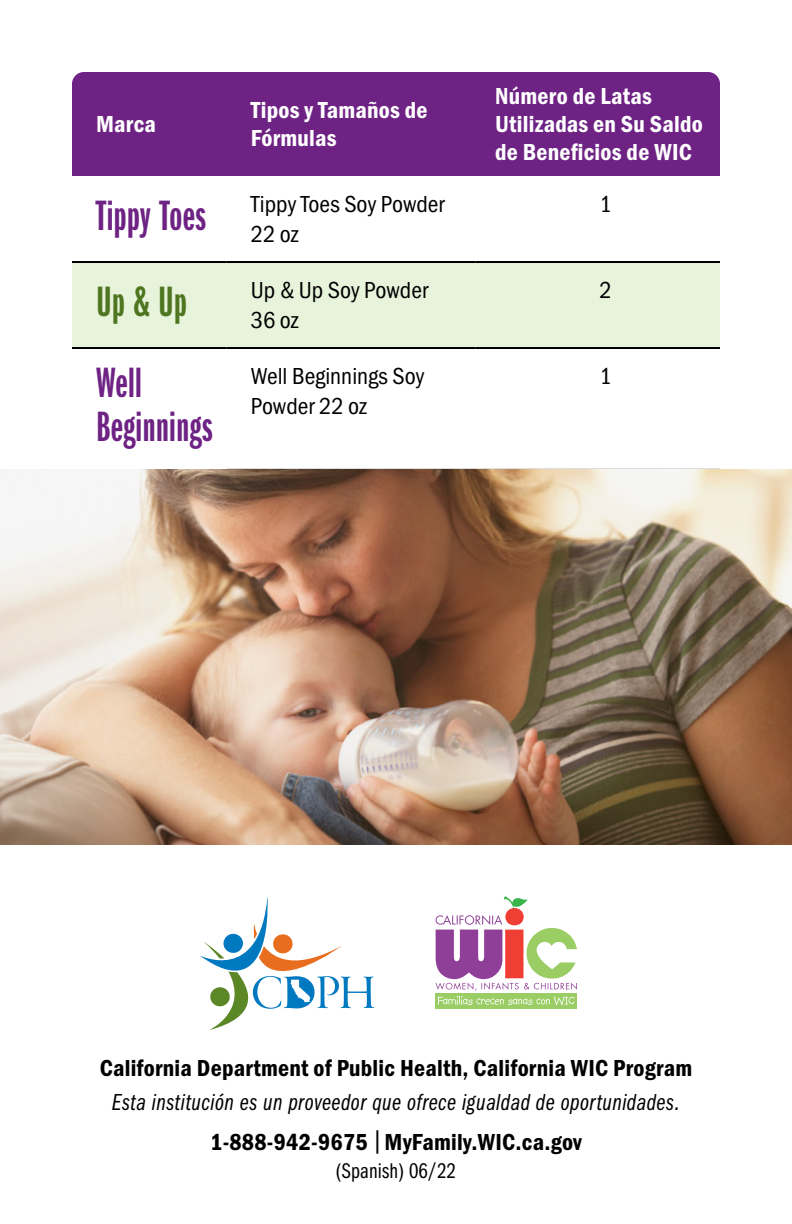
<style>
.page{position:relative;width:792px;height:1224px;background:#fff}
.page>*{position:absolute;margin:0;border:0;box-sizing:border-box;transform-origin:0 0}
.t1{font:44px/44px "Franklin Gothic URW Ext Com D Dem";letter-spacing:.01em;color:#6e2384}
.t2{font:44px "Franklin Gothic URW Ext Com D Dem";color:#4e7620}
.t3{font:24px "Franklin Gothic URW Con Dem";letter-spacing:.01em;color:#000}
.t4{font:24px/28px "Franklin Gothic URW Con Dem";letter-spacing:.01em;color:#fff}
.t5{font:24px/30px "Franklin Gothic URW Cond";color:#000}
.t6{font:24px "Franklin Gothic URW Com Boo Ita";letter-spacing:.02em;color:#000}
.t7{font:22px "Franklin Gothic URW Com Boo";letter-spacing:.01em;color:#000}
.s1{font-family:"Franklin Gothic URW Cond";font-size:28px}
</style>
<div class="page">
<div style="left:72px;top:72px;width:648px;height:104px;background:#6e2384"></div>
<div style="left:72px;top:263px;width:648px;height:84px;background:#e8f3dc"></div>
<hr style="left:227px;top:469px;width:248px;height:1px;background:#000">
<hr style="left:475px;top:469px;width:245px;height:1px;background:#000">
<hr style="left:72px;top:261px;width:155px;height:2px;background:#000">
<hr style="left:227px;top:261px;width:248px;height:2px;background:#000">
<hr style="left:475px;top:261px;width:245px;height:2px;background:#000">
<hr style="left:72px;top:347px;width:155px;height:2px;background:#000">
<hr style="left:227px;top:347px;width:248px;height:2px;background:#000">
<hr style="left:475px;top:347px;width:245px;height:2px;background:#000">
<img style="left:0;top:470px;width:792px;height:375px">
<div style="left:436px;top:993px;width:141px;height:15px;background:#9bcd65"></div>
<svg style="left:436px;top:896px;width:141px;height:109px"></svg>
<svg style="left:200px;top:897px;width:174px;height:133px"></svg>
<p class="t4" style="left:96px;top:109px;width:61px">Marca</p>
<p class="t4" style="left:251px;top:95px;width:178px">Tipos y Tamaños de<br>Fórmulas</p>
<p class="t4" style="left:495px;top:81px;width:209px">Número de Latas<br>Utilizadas en Su Saldo de Beneficios de WIC</p>
<p class="t1" style="left:96px;top:194px;width:112px">Tippy Toes</p>
<p class="t5" style="left:251px;top:187px;width:195px">Tippy Toes Soy Powder<br>22 oz</p>
<p class="t5" style="left:599px;top:187px;width:14px">1</p>
<p class="t2" style="left:96px;top:277px;width:92px">Up &amp; Up</p>
<p class="t5" style="left:251px;top:273px;width:179px">Up &amp; Up Soy Powder<br>36 oz</p>
<p class="t5" style="left:599px;top:273px;width:14px">2</p>
<p class="t1" style="left:96px;top:362px;width:118px">Well<br>Beginnings</p>
<p class="t5" style="left:251px;top:359px;width:175px">Well Beginnings Soy<br>Powder 22 oz</p>
<p class="t5" style="left:599px;top:359px;width:14px">1</p>
<p class="t3" style="left:100px;top:1052px;width:594px">California Department of Public Health, California WIC Program</p>
<p class="t6" style="left:112px;top:1089px;width:570px">Esta institución es un proveedor que ofrece igualdad de oportunidades.</p>
<p class="t3" style="left:210px;top:1126px;width:373px">1-888-942-9675<span class="s1">|</span>MyFamily.WIC.ca.gov</p>
<p class="t7" style="left:336px;top:1156px;width:122px">(Spanish) 06/22</p>
</div>
